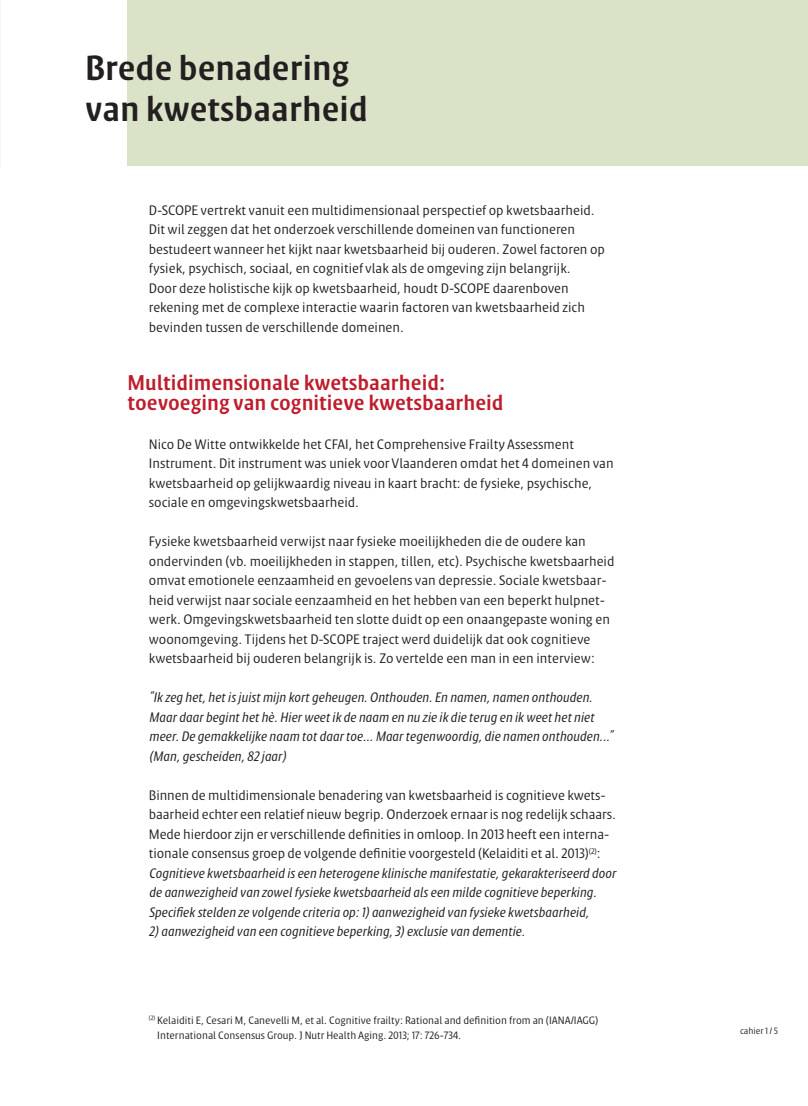
<style>
.page{position:relative;width:808px;height:1106px;background:#fff}
.page>*{position:absolute;margin:0;border:0;box-sizing:border-box;transform-origin:0 0}
.t1{font:700 34.5px/41.4px "Klaus FY";color:#231f20}
.t2{font:700 21px/19.5px "Klaus FY";color:#be1d2c}
.t3{font:13.5px/19.5px "Klaus FY";color:#231f20}
.t4{font:italic 13.5px/19.5px "Klaus FY";color:#231f20}
.t5{font:10.5px/15px "Klaus FY";color:#231f20}
.t6{font:9px "Klaus FY";color:#231f20}
.s1{font-style:italic}
</style>
<div class="page">
<div style="left:128px;top:0;width:680px;height:165px;background:#dae2c7"></div>
<h1 class="t1" style="left:85px;top:45px;width:285px">Brede benadering van kwetsbaarheid</h1>
<p class="t3" style="left:149px;top:199px;width:458px">D-SCOPE vertrekt vanuit een multidimensionaal perspectief op kwetsbaarheid.<br>Dit wil zeggen dat het onderzoek verschillende domeinen van functioneren bestudeert wanneer het kijkt naar kwetsbaarheid bij ouderen. Zowel factoren op fysiek, psychisch, sociaal, en cognitief vlak als de omgeving zijn belangrijk.<br>Door deze holistische kijk op kwetsbaarheid, houdt D-SCOPE daarenboven rekening met de complexe interactie waarin factoren van kwetsbaarheid zich bevinden tussen de verschillende domeinen.</p>
<h2 class="t2" style="left:128px;top:372px;width:378px">Multidimensionale kwetsbaarheid: toevoeging van cognitieve kwetsbaarheid</h2>
<p class="t3" style="left:149px;top:433px;width:466px">Nico De Witte ontwikkelde het CFAI, het Comprehensive Frailty Assessment Instrument. Dit instrument was uniek voor Vlaanderen omdat het 4 domeinen van kwetsbaarheid op gelijkwaardig niveau in kaart bracht: de fysieke, psychische, sociale en omgevingskwetsbaarheid.</p>
<p class="t3" style="left:149px;top:531px;width:467px">Fysieke kwetsbaarheid verwijst naar fysieke moeilijkheden die de oudere kan ondervinden (vb. moeilijkheden in stappen, tillen, etc). Psychische kwetsbaarheid omvat emotionele eenzaamheid en gevoelens van depressie. Sociale kwetsbaar&shy;heid verwijst naar sociale eenzaamheid en het hebben van een beperkt hulpnet&shy;werk. Omgevingskwetsbaarheid ten slotte duidt op een onaangepaste woning en woonomgeving. Tijdens het D-SCOPE traject werd duidelijk dat ook cognitieve kwetsbaarheid bij ouderen belangrijk is. Zo vertelde een man in een interview:</p>
<p class="t4" style="left:149px;top:687px;width:466px">“Ik zeg het, het is juist mijn kort geheugen. Onthouden. En namen, namen onthouden.<br>Maar daar begint het hè. Hier weet ik de naam en nu zie ik die terug en ik weet het niet meer. De gemakkelijke naam tot daar toe... Maar tegenwoordig, die namen onthouden...” (Man, gescheiden, 82 jaar)</p>
<p class="t3" style="left:149px;top:784px;width:469px">Binnen de multidimensionale benadering van kwetsbaarheid is cognitieve kwets&shy;baarheid echter een relatief nieuw begrip. Onderzoek ernaar is nog redelijk schaars.<br>Mede hierdoor zijn er verschillende definities in omloop. In 2013 heeft een interna&shy;tionale consensus groep de volgende definitie voorgesteld (Kelaiditi et al. 2013)<sup>(2)</sup>:<br><span class="s1">Cognitieve kwetsbaarheid is een heterogene klinische manifestatie, gekarakteriseerd door de aanwezigheid van zowel fysieke kwetsbaarheid als een milde cognitieve beperking.<br>Specifiek stelden ze volgende criteria op: 1) aanwezigheid van fysieke kwetsbaarheid,</span></p>
<p class="t4" style="left:149px;top:921px;width:377px">2) aanwezigheid van een cognitieve beperking, 3) exclusie van dementie.</p>
<p class="t5" style="left:157px;top:1012px;width:442px;text-indent:-8px"><sup>(2)</sup> Kelaiditi E, Cesari M, Canevelli M, et al. Cognitive frailty: Rational and definition from an (IANA/IAGG)<br>International Consensus Group. J Nutr Health Aging. 2013; 17: 726-734.</p>
<p class="t6" style="left:740px;top:1025px;width:40px">cahier 1 / 5</p>
</div>
